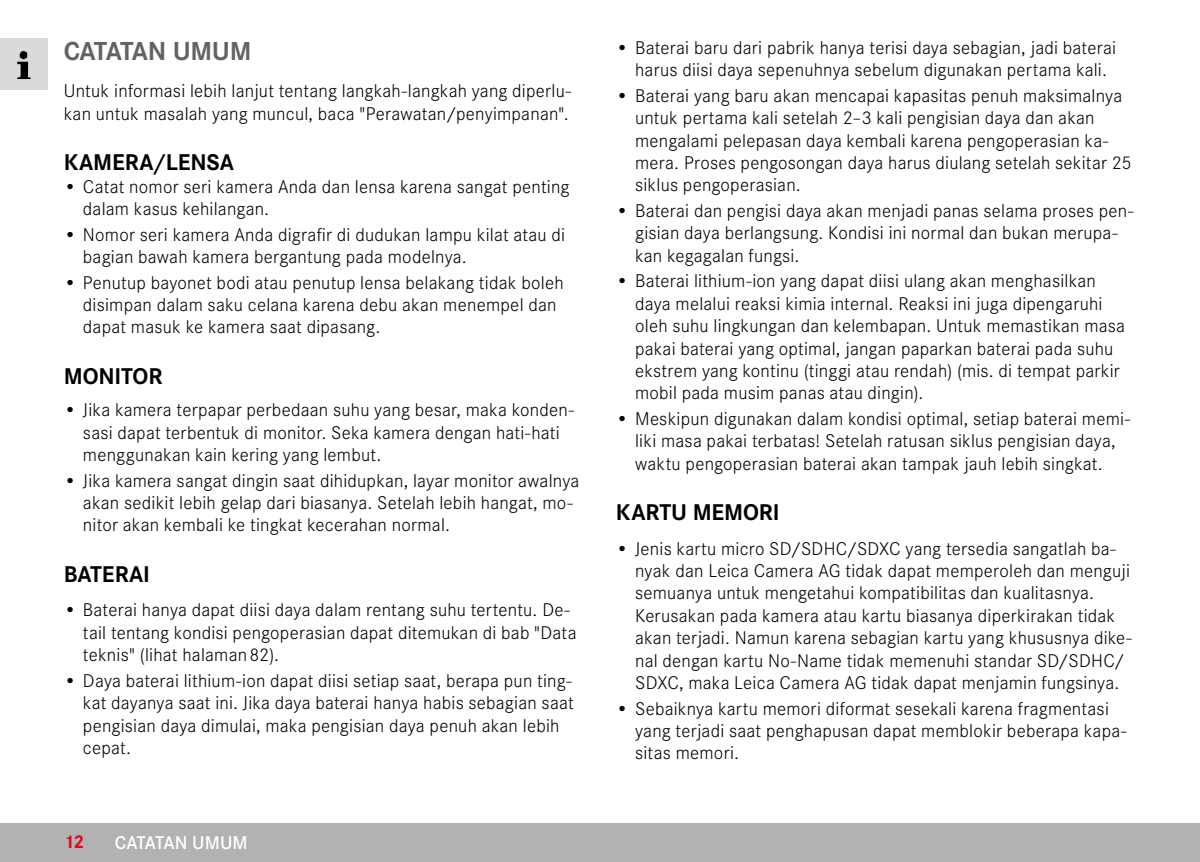
<style>
.page{position:relative;width:1200px;height:862px;background:#fff}
.page>*{position:absolute;margin:0;border:0;box-sizing:border-box;transform-origin:0 0}
.Heading____Chapter{font:700 27px "Corporate S";letter-spacing:-.015em;color:#646363}
.Heading____Heading_01_blind{font:700 23.62px "Corporate S";letter-spacing:-.005em;color:#000}
.Text____Body_Text{font:300 19.12px/22.3px "Corporate S";letter-spacing:.01em;color:#000}
.Layout____Reiter{font:600 19.12px "Corporate S";color:#fff}
.t1{font:700 19.12px "Corporate S";color:#e3051b}
</style>
<div class="page">
<div style="left:0;top:823px;width:1199px;height:38px;background:#b3b2b2"></div>
<div style="left:0;top:38px;width:48px;height:51px;background:#dadada"></div>
<img style="left:17px;top:51px;width:14px;height:28px">
<p class="Heading____Chapter" style="left:64px;top:29px;width:189px">CATATAN UMUM</p>
<p class="Text____Body_Text" style="left:64px;top:78px;width:508px">Untuk informasi lebih lanjut tentang langkah-langkah yang diperlu&shy;kan untuk masalah yang muncul, baca "Perawatan/penyimpanan".</p>
<p class="Heading____Heading_01_blind" style="left:64px;top:144px;width:172px">KAMERA/LENSA</p>
<p class="Text____Body_Text" style="left:83px;top:174px;width:488px;text-indent:-19px">• Catat nomor seri kamera Anda dan lensa karena sangat penting dalam kasus kehilangan.</p>
<p class="Text____Body_Text" style="left:83px;top:222px;width:483px;text-indent:-19px">• Nomor seri kamera Anda digrafir di dudukan lampu kilat atau di bagian bawah kamera bergantung pada modelnya.</p>
<p class="Text____Body_Text" style="left:83px;top:270px;width:482px;text-indent:-19px">• Penutup bayonet bodi atau penutup lensa belakang tidak boleh disimpan dalam saku celana karena debu akan menempel dan dapat masuk ke kamera saat dipasang.</p>
<p class="Heading____Heading_01_blind" style="left:64px;top:357px;width:100px">MONITOR</p>
<p class="Text____Body_Text" style="left:83px;top:397px;width:492px;text-indent:-19px">• Jika kamera terpapar perbedaan suhu yang besar, maka konden&shy;sasi dapat terbentuk di monitor. Seka kamera dengan hati-hati menggunakan kain kering yang lembut.</p>
<p class="Text____Body_Text" style="left:83px;top:467px;width:498px;text-indent:-19px">• Jika kamera sangat dingin saat dihidupkan, layar monitor awalnya akan sedikit lebih gelap dari biasanya. Setelah lebih hangat, mo&shy;nitor akan kembali ke tingkat kecerahan normal.</p>
<p class="Heading____Heading_01_blind" style="left:64px;top:555px;width:88px">BATERAI</p>
<p class="Text____Body_Text" style="left:83px;top:597px;width:495px;text-indent:-19px">• Baterai hanya dapat diisi daya dalam rentang suhu tertentu. De&shy;tail tentang kondisi pengoperasian dapat ditemukan di bab "Data teknis" (lihat halaman82).</p>
<p class="Text____Body_Text" style="left:83px;top:667px;width:492px;text-indent:-19px">• Daya baterai lithium-ion dapat diisi setiap saat, berapa pun ting&shy;kat dayanya saat ini. Jika daya baterai hanya habis sebagian saat pengisian daya dimulai, maka pengisian daya penuh akan lebih cepat.</p>
<p class="t1" style="left:64px;top:826px;width:22px">12</p>
<p class="Layout____Reiter" style="left:115px;top:827px;width:134px">CATATAN UMUM</p>
<p class="Text____Body_Text" style="left:615px;top:35px;width:501px;text-align:center">• Baterai baru dari pabrik hanya terisi daya sebagian, jadi baterai harus diisi daya sepenuhnya sebelum digunakan pertama kali.</p>
<p class="Text____Body_Text" style="left:635px;top:83px;width:497px;text-indent:-19px">• Baterai yang baru akan mencapai kapasitas penuh maksimalnya untuk pertama kali setelah 2–3 kali pengisian daya dan akan mengalami pelepasan daya kembali karena pengoperasian ka&shy;mera. Proses pengosongan daya harus diulang setelah sekitar 25 siklus pengoperasian.</p>
<p class="Text____Body_Text" style="left:635px;top:198px;width:499px;text-indent:-19px">• Baterai dan pengisi daya akan menjadi panas selama proses pen&shy;gisian daya berlangsung. Kondisi ini normal dan bukan merupa&shy;kan kegagalan fungsi.</p>
<p class="Text____Body_Text" style="left:635px;top:268px;width:491px;text-indent:-19px">• Baterai lithium-ion yang dapat diisi ulang akan menghasilkan daya melalui reaksi kimia internal. Reaksi ini juga dipengaruhi oleh suhu lingkungan dan kelembapan. Untuk memastikan masa pakai baterai yang optimal, jangan paparkan baterai pada suhu ekstrem yang kontinu (tinggi atau rendah) (mis. di tempat parkir mobil pada musim panas atau dingin).</p>
<p class="Text____Body_Text" style="left:615px;top:406px;width:515px;text-align:center">• Meskipun digunakan dalam kondisi optimal, setiap baterai memi&shy;liki masa pakai terbatas! Setelah ratusan siklus pengisian daya, waktu pengoperasian baterai akan tampak jauh lebih singkat.</p>
<p class="Heading____Heading_01_blind" style="left:615px;top:493px;width:165px">KARTU MEMORI</p>
<p class="Text____Body_Text" style="left:635px;top:535px;width:498px;text-indent:-19px">• Jenis kartu micro SD/SDHC/SDXC yang tersedia sangatlah ba&shy;nyak dan Leica Camera AG tidak dapat memperoleh dan menguji semuanya untuk mengetahui kompatibilitas dan kualitasnya.<br>Kerusakan pada kamera atau kartu biasanya diperkirakan tidak akan terjadi. Namun karena sebagian kartu yang khususnya dike&shy;nal dengan kartu No-Name tidak memenuhi standar SD/SDHC/ SDXC, maka Leica Camera AG tidak dapat menjamin fungsinya.</p>
<p class="Text____Body_Text" style="left:635px;top:695px;width:492px;text-indent:-19px">• Sebaiknya kartu memori diformat sesekali karena fragmentasi yang terjadi saat penghapusan dapat memblokir beberapa kapa&shy;sitas memori.</p>
</div>
